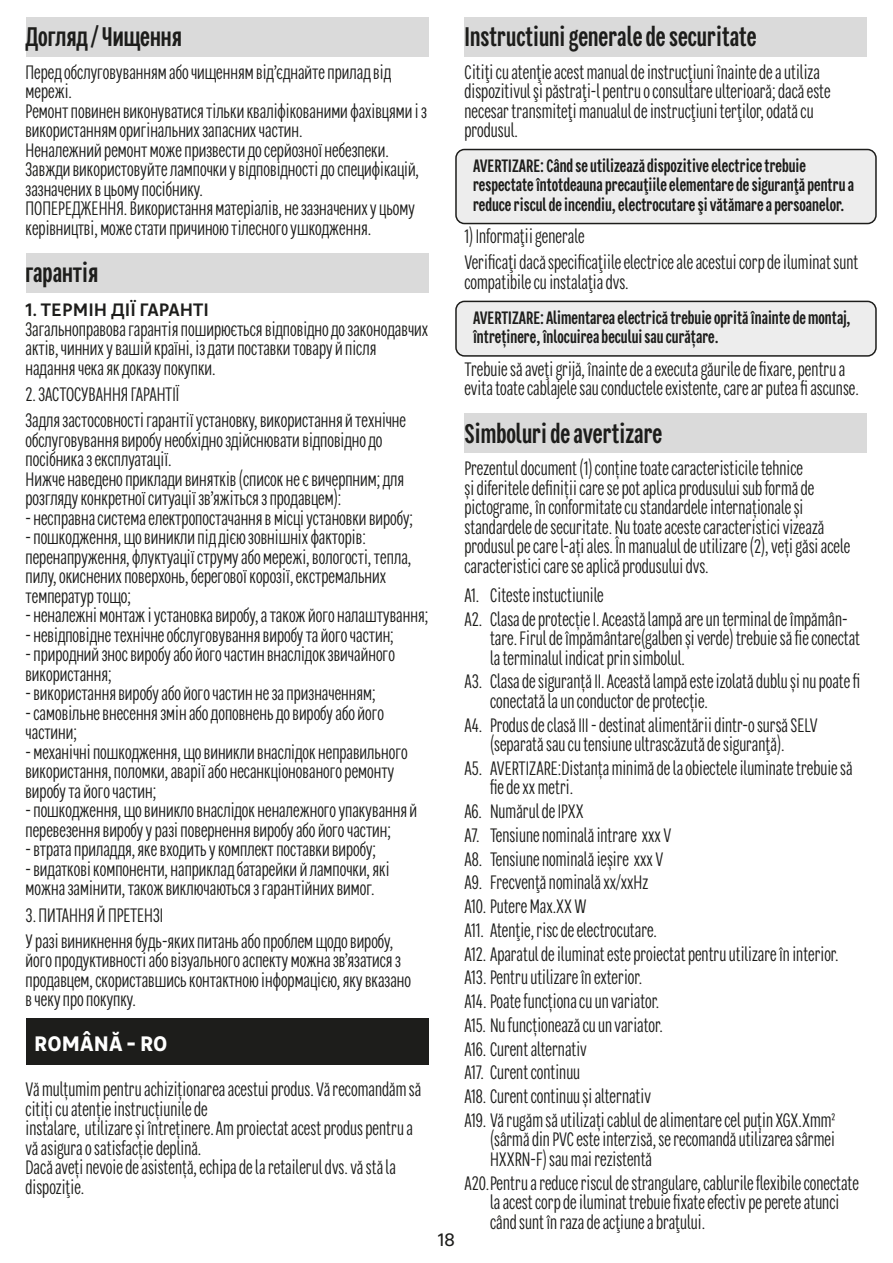
<style>
.page{position:relative;width:893px;height:1263px;background:#fff}
.page>*{position:absolute;margin:0;border:0;box-sizing:border-box;transform-origin:0 0}
.t1{font:700 27px "Leroy Merlin Sans Condensed";color:#1d1d1b}
.country{font:700 21px "Leroy Merlin Sans";letter-spacing:.005em;color:#fff}
.t2{font:19.5px/19.5px "Leroy Merlin Sans Condensed";color:#1d1d1b}
.avertissement-cadre{font:700 18px/19.5px "Leroy Merlin Sans Condensed";color:#1d1d1b}
.titre_gras{font:600 18px "Leroy Merlin Sans";color:#1d1d1b}
.t3{font:18px "Leroy Merlin Sans";color:#1d1d1b}
</style>
<div class="page">
<div style="left:26px;top:17px;width:402px;height:40px;background:#dadada"></div>
<div style="left:26px;top:253px;width:402px;height:40px;background:#dadada"></div>
<div style="left:26px;top:1018px;width:402px;height:46px;background:#1d1d1b"></div>
<div style="left:464px;top:17px;width:403px;height:40px;background:#dadada"></div>
<div style="left:456px;top:150px;width:420px;height:74px;background:#ededed;border-radius:9px"></div>
<div style="left:455px;top:149px;width:422px;height:75px;border:2px solid #1d1d1b;border-radius:9px"></div>
<div style="left:456px;top:301px;width:420px;height:55px;background:#ededed;border-radius:9px"></div>
<div style="left:455px;top:301px;width:422px;height:56px;border:2px solid #1d1d1b;border-radius:9px"></div>
<div style="left:464px;top:413px;width:403px;height:40px;background:#dadada"></div>
<p class="t1" style="left:26px;top:19px;width:158px">Догляд / Чищення</p>
<p class="t2" style="left:26px;top:62px;width:403px">Перед обслуговуванням або чищенням від’єднайте прилад від мережі.<br>Ремонт повинен виконуватися тільки кваліфікованими фахівцями і з використанням оригінальних запасних частин.<br>Неналежний ремонт може призвести до серйозної небезпеки.<br>Завжди використовуйте лампочки у відповідності до специфікацій, зазначених в цьому посібнику.<br>ПОПЕРЕДЖЕННЯ. Використання матеріалів, не зазначених у цьому керівництві, може стати причиною тілесного ушкодження.</p>
<p class="t1" style="left:26px;top:255px;width:74px">гарантія</p>
<p class="titre_gras" style="left:26px;top:295px;width:185px">1. ТЕРМІН ДІЇ ГАРАНТІ</p>
<p class="t2" style="left:26px;top:318px;width:404px">Загальноправова гарантія поширюється відповідно до законодавчих актів, чинних у вашій країні, із дати поставки товару й після надання чека як доказу покупки.</p>
<p class="t2" style="left:26px;top:384px;width:155px">2. ЗАСТОСУВАННЯ ГАРАНТІЇ</p>
<p class="t2" style="left:26px;top:410px;width:382px">Задля застосовності гарантії установку, використання й технічне обслуговування виробу необхідно здійснювати відповідно до посібника з експлуатації.<br>Нижче наведено приклади винятків (список не є вичерпним; для розгляду конкретної ситуації зв’яжіться з продавцем):</p>
<p class="t2" style="left:26px;top:508px;width:389px">- несправна система електропостачання в місці установки виробу;</p>
<p class="t2" style="left:26px;top:527px;width:387px">- пошкодження, що виникли під дією зовнішніх факторів: перенапруження, флуктуації струму або мережі, вологості, тепла, пилу, окиснених поверхонь, берегової корозії, екстремальних температур тощо;</p>
<p class="t2" style="left:26px;top:605px;width:404px">- неналежні монтаж і установка виробу, а також його налаштування;</p>
<p class="t2" style="left:26px;top:625px;width:370px">- невідповідне технічне обслуговування виробу та його частин;</p>
<p class="t2" style="left:26px;top:644px;width:371px">- природний знос виробу або його частин внаслідок звичайного використання;</p>
<p class="t2" style="left:26px;top:683px;width:352px">- використання виробу або його частин не за призначенням;</p>
<p class="t2" style="left:26px;top:703px;width:360px">- самовільне внесення змін або доповнень до виробу або його частини;</p>
<p class="t2" style="left:26px;top:742px;width:384px">- механічні пошкодження, що виникли внаслідок неправильного використання, поломки, аварії або несанкціонованого ремонту виробу та його частин;</p>
<p class="t2" style="left:26px;top:800px;width:393px">- пошкодження, що виникло внаслідок неналежного упакування й перевезення виробу у разі повернення виробу або його частин;</p>
<p class="t2" style="left:26px;top:839px;width:352px">- втрата приладдя, яке входить у комплект поставки виробу;</p>
<p class="t2" style="left:26px;top:859px;width:366px">- видаткові компоненти, наприклад батарейки й лампочки, які можна замінити, також виключаються з гарантійних вимог.</p>
<p class="t2" style="left:26px;top:904px;width:139px">3. ПИТАННЯ Й ПРЕТЕНЗІ</p>
<p class="t2" style="left:26px;top:931px;width:387px">У разі виникнення будь-яких питань або проблем щодо виробу, його продуктивності або візуального аспекту можна зв’язатися з продавцем, скориставшись контактною інформацією, яку вказано в чеку про покупку.</p>
<p class="country" style="left:34px;top:1026px;width:135px">ROMÂNĂ - RO</p>
<p class="t2" style="left:26px;top:1079px;width:397px">Vă mulțumim pentru achiziționarea acestui produs. Vă recomandăm să citiți cu atenție instrucțiunile de<br>instalare, utilizare și întreținere. Am proiectat acest produs pentru a vă asigura o satisfacție deplină.<br>Dacă aveți nevoie de asistență, echipa de la retailerul dvs. vă stă la dispoziţie.</p>
<p class="t3" style="left:438px;top:1225px;width:19px">18</p>
<p class="t1" style="left:464px;top:19px;width:294px">Instructiuni generale de securitate</p>
<p class="t2" style="left:464px;top:62px;width:368px">Citiţi cu atenţie acest manual de instrucţiuni înainte de a utiliza dispozitivul şi păstraţi-l pentru o consultare ulterioară; dacă este necesar transmiteţi manualul de instrucţiuni terţilor, odată cu produsul.</p>
<p class="avertissement-cadre" style="left:473px;top:155px;width:383px">AVERTIZARE: Când se utilizează dispozitive electrice trebuie respectate întotdeauna precauţiile elementare de siguranţă pentru a reduce riscul de incendiu, electrocutare şi vătămare a persoanelor.</p>
<p class="t2" style="left:464px;top:226px;width:122px">1) Informaţii generale</p>
<p class="t2" style="left:464px;top:252px;width:395px">Verificaţi dacă specificaţiile electrice ale acestui corp de iluminat sunt compatibile cu instalaţia dvs.</p>
<p class="avertissement-cadre" style="left:473px;top:307px;width:379px">AVERTIZARE: Alimentarea electrică trebuie oprită înainte de montaj, întreținere, înlocuirea becului sau curățare.</p>
<p class="t2" style="left:464px;top:358px;width:396px">Trebuie să aveţi grijă, înainte de a executa găurile de fixare, pentru a evita toate cablajele sau conductele existente, care ar putea fi ascunse.</p>
<p class="t1" style="left:464px;top:415px;width:199px">Simboluri de avertizare</p>
<p class="t2" style="left:464px;top:458px;width:387px">Prezentul document (1) conține toate caracteristicile tehnice<br>și diferitele definiții care se pot aplica produsului sub formă de pictograme, în conformitate cu standardele internaționale și standardele de securitate. Nu toate aceste caracteristici vizează produsul pe care l-ați ales. În manualul de utilizare (2), veți găsi acele caracteristici care se aplică produsului dvs.</p>
<p class="t2" style="left:464px;top:585px;width:141px">A1. Citeste instuctiunile</p>
<p class="t2" style="left:490px;top:608px;width:372px;text-indent:-26px">A2. Clasa de protecție I. Această lampă are un terminal de împămân&shy;tare. Firul de împământare(galben și verde) trebuie să fie conectat la terminalul indicat prin simbolul.</p>
<p class="t2" style="left:490px;top:671px;width:372px;text-indent:-26px">A3. Clasa de siguranță II. Această lampă este izolată dublu și nu poate fi conectată la un conductor de protecție.</p>
<p class="t2" style="left:464px;top:714px;width:355px;text-align:center">A4. Produs de clasă III - destinat alimentării dintr-o sursă SELV (separată sau cu tensiune ultrascăzută de siguranţă).</p>
<p class="t2" style="left:490px;top:758px;width:364px;text-indent:-26px">A5. AVERTIZARE:Distanța minimă de la obiectele iluminate trebuie să fie de xx metri.</p>
<p class="t2" style="left:464px;top:801px;width:121px">A6. Numărul de IPXX</p>
<p class="t2" style="left:464px;top:825px;width:208px">A7. Tensiune nominală intrare xxx V</p>
<p class="t2" style="left:464px;top:848px;width:200px">A8. Tensiune nominală ieșire xxx V</p>
<p class="t2" style="left:464px;top:872px;width:185px">A9. Frecvenţă nominală xx/xxHz</p>
<p class="t2" style="left:464px;top:896px;width:124px">A10. Putere Max.XX W</p>
<p class="t2" style="left:464px;top:920px;width:194px">A11. Atenţie, risc de electrocutare.</p>
<p class="t2" style="left:464px;top:943px;width:376px">A12. Aparatul de iluminat este proiectat pentru utilizare în interior.</p>
<p class="t2" style="left:464px;top:967px;width:179px">A13. Pentru utilizare în exterior.</p>
<p class="t2" style="left:464px;top:991px;width:196px">A14. Poate funcționa cu un variator.</p>
<p class="t2" style="left:464px;top:1015px;width:200px">A15. Nu funcționează cu un variator.</p>
<p class="t2" style="left:464px;top:1038px;width:124px">A16. Curent alternativ</p>
<p class="t2" style="left:464px;top:1062px;width:117px">A17. Curent continuu</p>
<p class="t2" style="left:464px;top:1086px;width:188px">A18. Curent continuu și alternativ</p>
<p class="t2" style="left:490px;top:1110px;width:347px;text-align:justify;text-indent:-26px">A19. Vă rugăm să utilizați cablul de alimentare cel puțin XGX.Xmm² (sârmă din PVC este interzisă, se recomandă utilizarea sârmei HXXRN-F) sau mai rezistentă</p>
<p class="t2" style="left:490px;top:1172px;width:370px;text-indent:-26px">A20.Pentru a reduce riscul de strangulare, cablurile flexibile conectate la acest corp de iluminat trebuie fixate efectiv pe perete atunci când sunt în raza de acţiune a braţului.</p>
</div>
